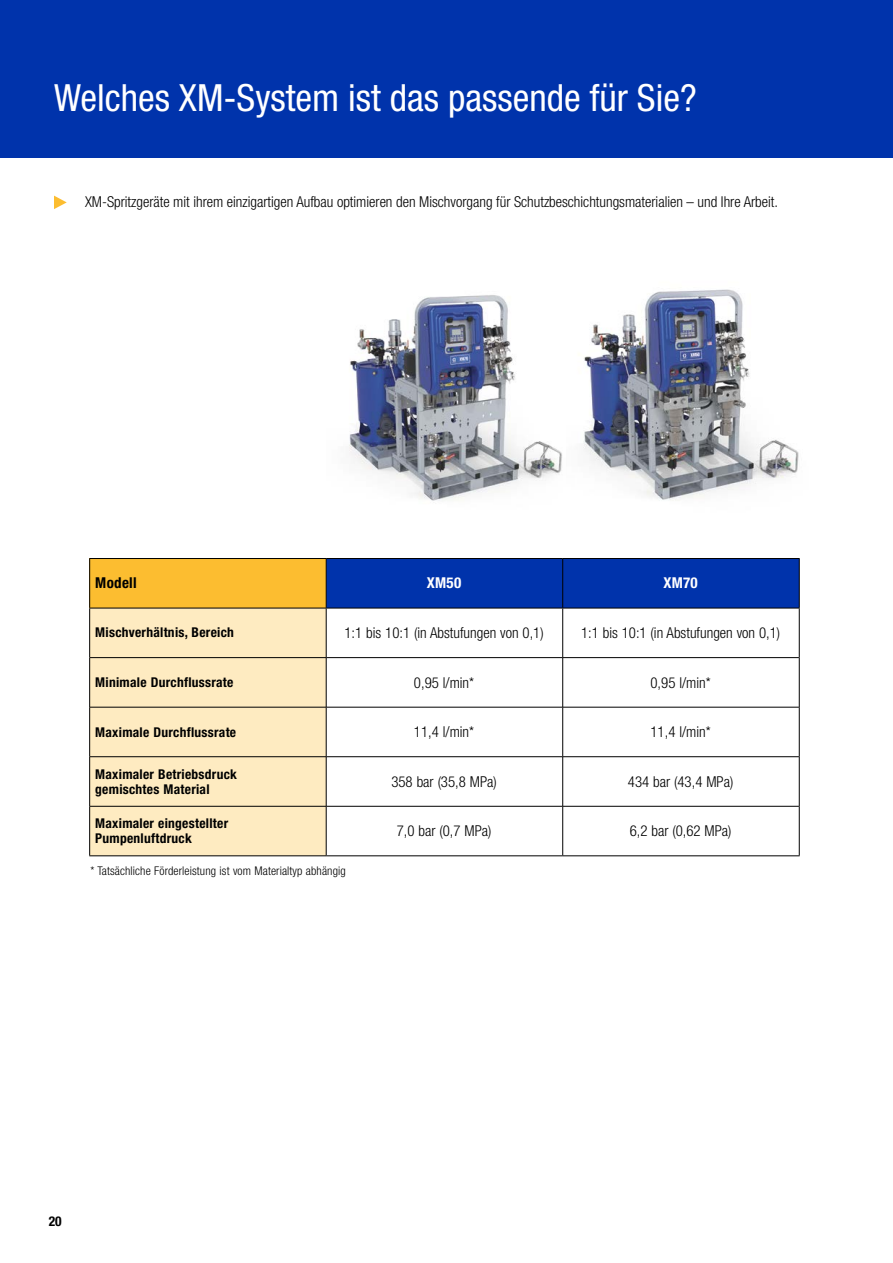
<style>
.page{position:relative;width:893px;height:1263px;background:#fff}
.page>*{position:absolute;margin:0;border:0;box-sizing:border-box;transform-origin:0 0}
.t1{font:condensed 37.5px "Helvetica Neue LT Std";color:#fff}
.t2{font:300 condensed 15px "Helvetica Neue LT Std";color:#000}
.t3{font:700 condensed 15px "Helvetica Neue LT Std";letter-spacing:.02em;color:#fff}
.t4{font:700 condensed 15px "Helvetica Neue LT Std";letter-spacing:.02em;color:#000}
.t5{font:700 condensed 13.5px/15px "Helvetica Neue LT Std";letter-spacing:.02em;color:#000}
.t6{font:300 condensed 12px "Helvetica Neue LT Std";letter-spacing:.01em;color:#000}
</style>
<div class="page">
<div style="left:0;top:0;width:893px;height:157px;background:#0033ab"></div>
<div style="left:90px;top:558px;width:236px;height:50px;background:#fcbd30"></div>
<div style="left:327px;top:559px;width:472px;height:49px;background:#0033ab"></div>
<div style="left:90px;top:609px;width:236px;height:246px;background:#feebc1"></div>
<svg style="left:327px;top:609px;width:472px;height:246px"></svg>
<hr style="left:799px;top:608px;width:1px;height:50px;background:#000">
<hr style="left:799px;top:658px;width:1px;height:49px;background:#000">
<hr style="left:799px;top:707px;width:1px;height:50px;background:#000">
<hr style="left:799px;top:757px;width:1px;height:49px;background:#000">
<hr style="left:799px;top:806px;width:1px;height:49px;background:#000">
<hr style="left:326px;top:855px;width:237px;height:1px;background:#000">
<hr style="left:563px;top:855px;width:237px;height:1px;background:#000">
<hr style="left:562px;top:608px;width:1px;height:49px;background:#000">
<hr style="left:90px;top:657px;width:236px;height:1px;background:#000">
<hr style="left:326px;top:657px;width:237px;height:1px;background:#000">
<hr style="left:563px;top:657px;width:236px;height:1px;background:#000">
<hr style="left:562px;top:658px;width:1px;height:49px;background:#000">
<hr style="left:90px;top:707px;width:236px;height:1px;background:#000">
<hr style="left:326px;top:707px;width:237px;height:1px;background:#000">
<hr style="left:563px;top:707px;width:236px;height:1px;background:#000">
<hr style="left:562px;top:707px;width:1px;height:49px;background:#000">
<hr style="left:90px;top:756px;width:236px;height:1px;background:#000">
<hr style="left:326px;top:756px;width:237px;height:1px;background:#000">
<hr style="left:563px;top:756px;width:236px;height:1px;background:#000">
<hr style="left:562px;top:757px;width:1px;height:49px;background:#000">
<hr style="left:90px;top:806px;width:236px;height:1px;background:#000">
<hr style="left:326px;top:806px;width:237px;height:1px;background:#000">
<hr style="left:563px;top:806px;width:236px;height:1px;background:#000">
<hr style="left:562px;top:806px;width:1px;height:49px;background:#000">
<hr style="left:89px;top:558px;width:237px;height:1px;background:#000">
<hr style="left:89px;top:559px;width:1px;height:49px;background:#000">
<hr style="left:326px;top:558px;width:237px;height:1px;background:#000">
<hr style="left:326px;top:559px;width:1px;height:49px;background:#000">
<hr style="left:563px;top:558px;width:237px;height:1px;background:#000">
<hr style="left:562px;top:559px;width:1px;height:49px;background:#000">
<hr style="left:799px;top:559px;width:1px;height:49px;background:#000">
<hr style="left:326px;top:608px;width:237px;height:1px;background:#000">
<hr style="left:563px;top:608px;width:237px;height:1px;background:#000">
<hr style="left:89px;top:608px;width:237px;height:1px;background:#000">
<hr style="left:89px;top:608px;width:1px;height:50px;background:#000">
<hr style="left:89px;top:658px;width:1px;height:49px;background:#000">
<hr style="left:89px;top:707px;width:1px;height:50px;background:#000">
<hr style="left:89px;top:757px;width:1px;height:49px;background:#000">
<hr style="left:89px;top:806px;width:1px;height:49px;background:#000">
<hr style="left:89px;top:855px;width:237px;height:1px;background:#000">
<hr style="left:326px;top:608px;width:1px;height:49px;background:#000">
<hr style="left:326px;top:658px;width:1px;height:49px;background:#000">
<hr style="left:326px;top:707px;width:1px;height:49px;background:#000">
<hr style="left:326px;top:757px;width:1px;height:49px;background:#000">
<hr style="left:326px;top:806px;width:1px;height:49px;background:#000">
<svg style="left:54px;top:196px;width:13px;height:13px"></svg>
<img style="left:583px;top:289px;width:216px;height:212px">
<img style="left:349px;top:295px;width:213px;height:206px">
<h1 class="t1" style="left:54px;top:76px;width:644px">Welches XM-System ist das passende für Sie?</h1>
<p class="t2" style="left:85px;top:193px;width:695px">XM-Spritzgeräte mit ihrem einzigartigen Aufbau optimieren den Mischvorgang für Schutzbeschichtungsmaterialien – und Ihre Arbeit.</p>
<p class="t4" style="left:95px;top:574px;width:43px">Modell</p>
<p class="t3" style="left:427px;top:574px;width:36px">XM50</p>
<p class="t3" style="left:663px;top:574px;width:36px">XM70</p>
<p class="t5" style="left:95px;top:625px;width:140px">Mischverhältnis, Bereich</p>
<p class="t2" style="left:344px;top:624px;width:201px">1:1 bis 10:1 (in Abstufungen von 0,1)</p>
<p class="t2" style="left:581px;top:624px;width:201px">1:1 bis 10:1 (in Abstufungen von 0,1)</p>
<p class="t5" style="left:95px;top:674px;width:140px">Minimale Durchflussrate</p>
<p class="t2" style="left:414px;top:674px;width:62px">0,95 l/min*</p>
<p class="t2" style="left:650px;top:674px;width:62px">0,95 l/min*</p>
<p class="t5" style="left:95px;top:724px;width:142px">Maximale Durchflussrate</p>
<p class="t2" style="left:414px;top:723px;width:62px">11,4 l/min*</p>
<p class="t2" style="left:650px;top:723px;width:62px">11,4 l/min*</p>
<p class="t5" style="left:95px;top:766px;width:143px">Maximaler Betriebsdruck gemischtes Material</p>
<p class="t2" style="left:391px;top:773px;width:107px">358 bar (35,8 MPa)</p>
<p class="t2" style="left:628px;top:773px;width:107px">434 bar (43,4 MPa)</p>
<p class="t5" style="left:95px;top:816px;width:134px">Maximaler eingestellter<br>Pumpenluftdruck</p>
<p class="t2" style="left:397px;top:822px;width:96px">7,0 bar (0,7 MPa)</p>
<p class="t2" style="left:630px;top:822px;width:103px">6,2 bar (0,62 MPa)</p>
<p class="t6" style="left:90px;top:863px;width:257px">* Tatsächliche Förderleistung ist vom Materialtyp abhängig</p>
<p class="t5" style="left:49px;top:1213px;width:14px">20</p>
</div>
